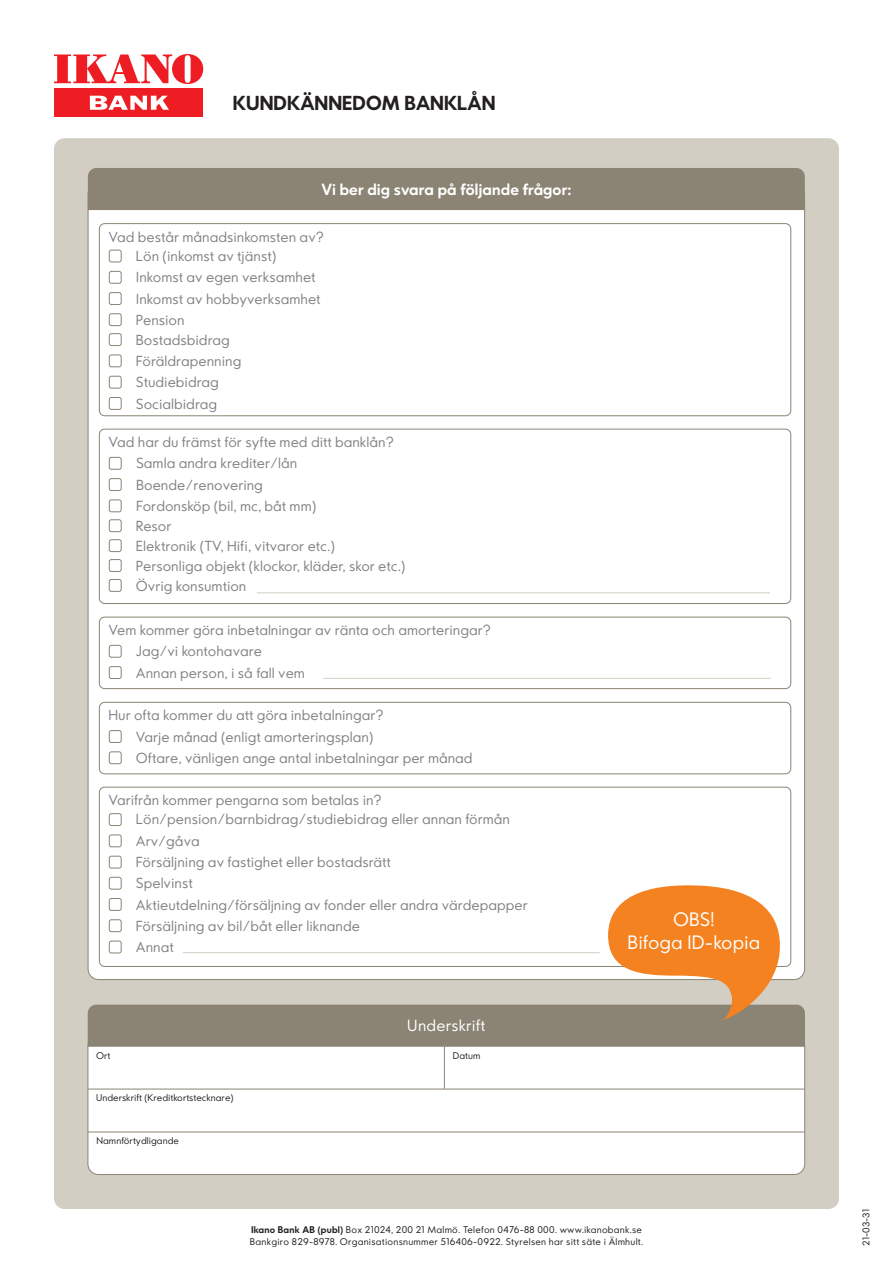
<style>
.page{position:relative;width:893px;height:1263px;background:#fff}
.page>*{position:absolute;margin:0;border:0;box-sizing:border-box;transform-origin:0 0}
.t1{font:700 18.75px "Ikano Sans";color:#231f20}
.Bread{font:300 18px "Ikano Sans";color:#fff}
.t2{font:700 15px "Ikano Sans";letter-spacing:.01em;color:#fff}
.t3{font:300 15px "Ikano Sans";letter-spacing:.015em;color:#fff}
.t4{font:300 13.5px "Ikano Sans";color:#808285}
.t5{font:300 9px "Ikano Sans";letter-spacing:.025em;color:#231f20}
.t6{font:300 9px "Ikano Sans";color:#231f20}
.s1{font-weight:700}
</style>
<div class="page">
<div style="left:54px;top:138px;width:785px;height:1071px;background:#d2cec4;border-radius:11px"></div>
<div style="left:88px;top:184px;width:717px;height:795px;background:#fff;border-radius:11px"></div>
<div style="left:88px;top:1036px;width:717px;height:138px;background:#fff;border-radius:11px"></div>
<hr style="left:88px;top:1089px;width:716px;height:1px;background:#8b8474">
<hr style="left:88px;top:1132px;width:716px;height:1px;background:#8b8474">
<hr style="left:444px;top:1046px;width:1px;height:43px;background:#8b8474">
<div style="left:88px;top:168px;width:717px;height:42px;background:#8b8474"></div>
<div style="left:99px;top:617px;width:692px;height:72px;border:1px solid #8b8474;border-radius:5px"></div>
<div style="left:109px;top:645px;width:13px;height:13px;border:1px solid #8b8474;border-radius:2px"></div>
<div style="left:109px;top:666px;width:13px;height:13px;border:1px solid #8b8474;border-radius:2px"></div>
<div style="left:99px;top:702px;width:692px;height:72px;border:1px solid #8b8474;border-radius:5px"></div>
<div style="left:109px;top:730px;width:13px;height:13px;border:1px solid #8b8474;border-radius:2px"></div>
<div style="left:109px;top:751px;width:13px;height:13px;border:1px solid #8b8474;border-radius:2px"></div>
<div style="left:99px;top:223px;width:692px;height:193px;border:1px solid #8b8474;border-radius:5px"></div>
<div style="left:109px;top:250px;width:13px;height:12px;border:1px solid #8b8474;border-radius:2px"></div>
<div style="left:109px;top:292px;width:13px;height:13px;border:1px solid #8b8474;border-radius:2px"></div>
<div style="left:109px;top:271px;width:13px;height:13px;border:1px solid #8b8474;border-radius:2px"></div>
<div style="left:109px;top:313px;width:13px;height:13px;border:1px solid #8b8474;border-radius:2px"></div>
<div style="left:109px;top:354px;width:13px;height:13px;border:1px solid #8b8474;border-radius:2px"></div>
<div style="left:109px;top:333px;width:13px;height:13px;border:1px solid #8b8474;border-radius:2px"></div>
<div style="left:109px;top:376px;width:13px;height:12px;border:1px solid #8b8474;border-radius:2px"></div>
<div style="left:109px;top:397px;width:13px;height:13px;border:1px solid #8b8474;border-radius:2px"></div>
<div style="left:99px;top:429px;width:692px;height:175px;border:1px solid #8b8474;border-radius:5px"></div>
<hr style="left:257px;top:592px;width:513px;height:1px;background:#d2cec4">
<hr style="left:323px;top:678px;width:448px;height:1px;background:#d2cec4">
<div style="left:109px;top:813px;width:13px;height:13px;border:1px solid #8b8474;border-radius:2px"></div>
<div style="left:109px;top:856px;width:13px;height:12px;border:1px solid #8b8474;border-radius:2px"></div>
<div style="left:109px;top:834px;width:13px;height:13px;border:1px solid #8b8474;border-radius:2px"></div>
<div style="left:109px;top:877px;width:13px;height:12px;border:1px solid #8b8474;border-radius:2px"></div>
<div style="left:109px;top:457px;width:13px;height:13px;border:1px solid #8b8474;border-radius:2px"></div>
<div style="left:109px;top:499px;width:13px;height:13px;border:1px solid #8b8474;border-radius:2px"></div>
<div style="left:109px;top:478px;width:13px;height:13px;border:1px solid #8b8474;border-radius:2px"></div>
<div style="left:109px;top:539px;width:13px;height:13px;border:1px solid #8b8474;border-radius:2px"></div>
<div style="left:109px;top:519px;width:13px;height:13px;border:1px solid #8b8474;border-radius:2px"></div>
<div style="left:109px;top:559px;width:13px;height:13px;border:1px solid #8b8474;border-radius:2px"></div>
<div style="left:109px;top:579px;width:13px;height:13px;border:1px solid #8b8474;border-radius:2px"></div>
<svg style="left:88px;top:882px;width:717px;height:165px"></svg>
<div style="left:54px;top:88px;width:149px;height:29px;background:#ee1d23"></div>
<svg style="left:90px;top:96px;width:79px;height:14px"></svg>
<svg style="left:54px;top:54px;width:149px;height:30px"></svg>
<p class="t1" style="left:233px;top:91px;width:264px">KUNDKÄNNEDOM BANKLÅN</p>
<p class="t2" style="left:321px;top:180px;width:251px">Vi ber dig svara på följande frågor:</p>
<p class="t4" style="left:109px;top:228px;width:217px">Vad består månadsinkomsten av?</p>
<p class="t4" style="left:136px;top:247px;width:142px">Lön (inkomst av tjänst)</p>
<p class="t4" style="left:136px;top:290px;width:186px">Inkomst av hobbyverksamhet</p>
<p class="t4" style="left:136px;top:269px;width:181px">Inkomst av egen verksamhet</p>
<p class="t4" style="left:136px;top:311px;width:50px">Pension</p>
<p class="t4" style="left:136px;top:352px;width:107px">Föräldrapenning</p>
<p class="t4" style="left:136px;top:331px;width:95px">Bostadsbidrag</p>
<p class="t4" style="left:136px;top:374px;width:85px">Studiebidrag</p>
<p class="t4" style="left:136px;top:395px;width:83px">Socialbidrag</p>
<p class="t4" style="left:109px;top:434px;width:287px">Vad har du främst för syfte med ditt banklån?</p>
<p class="t4" style="left:136px;top:455px;width:163px">Samla andra krediter/lån</p>
<p class="t4" style="left:136px;top:497px;width:182px">Fordonsköp (bil, mc, båt mm)</p>
<p class="t4" style="left:136px;top:476px;width:128px">Boende/renovering</p>
<p class="t4" style="left:136px;top:517px;width:37px">Resor</p>
<p class="t4" style="left:136px;top:557px;width:271px">Personliga objekt (klockor, kläder, skor etc.)</p>
<p class="t4" style="left:136px;top:537px;width:200px">Elektronik (TV, Hifi, vitvaror etc.)</p>
<p class="t4" style="left:136px;top:577px;width:112px">Övrig konsumtion</p>
<p class="t4" style="left:109px;top:621px;width:384px">Vem kommer göra inbetalningar av ränta och amorteringar?</p>
<p class="t4" style="left:136px;top:643px;width:128px">Jag/vi kontohavare</p>
<p class="t4" style="left:136px;top:664px;width:171px">Annan person, i så fall vem</p>
<p class="t4" style="left:109px;top:707px;width:277px">Hur ofta kommer du att göra inbetalningar?</p>
<p class="t4" style="left:136px;top:728px;width:239px">Varje månad (enligt amorteringsplan)</p>
<p class="t4" style="left:136px;top:749px;width:338px">Oftare, vänligen ange antal inbetalningar per månad</p>
<p class="t4" style="left:109px;top:791px;width:275px">Varifrån kommer pengarna som betalas in?</p>
<p class="t4" style="left:136px;top:811px;width:376px">Lön/pension/barnbidrag/studiebidrag eller annan förmån</p>
<p class="t4" style="left:136px;top:853px;width:256px">Försäljning av fastighet eller bostadsrätt</p>
<p class="t4" style="left:136px;top:832px;width:65px">Arv/gåva</p>
<p class="t4" style="left:136px;top:875px;width:58px">Spelvinst</p>
<p class="t4" style="left:136px;top:917px;width:226px">Försäljning av bil/båt eller liknande</p>
<p class="t4" style="left:136px;top:896px;width:393px">Aktieutdelning/försäljning av fonder eller andra värdepapper</p>
<p class="t4" style="left:136px;top:938px;width:39px">Annat</p>
<p class="t5" style="left:96px;top:1049px;width:16px">Ort</p>
<p class="t6" style="left:96px;top:1092px;width:139px">Underskrift (Kreditkortstecknare)</p>
<p class="t6" style="left:97px;top:1134px;width:84px">Namnförtydligande</p>
<p class="t3" style="left:407px;top:1016px;width:80px">Underskrift</p>
<p class="t5" style="left:453px;top:1049px;width:29px">Datum</p>
<p class="Bread" style="left:673px;top:908px;width:43px">OBS!</p>
<p class="Bread" style="left:628px;top:931px;width:134px">Bifoga ID-kopia</p>
<p class="t5" style="left:251px;top:1224px;width:393px"><span class="s1">Ikano Bank AB (publ)</span> Box 21024, 200 21 Malmö. Telefon 0476-88 000. www.ikanobank.se</p>
<p class="t5" style="left:250px;top:1236px;width:395px">Bankgiro 829-8978. Organisationsnummer 516406-0922. Styrelsen har sitt säte i Älmhult.</p>
<p class="t5" style="left:860px;top:1246px;width:38px;rotate:-90deg">21-03-31</p>
</div>
